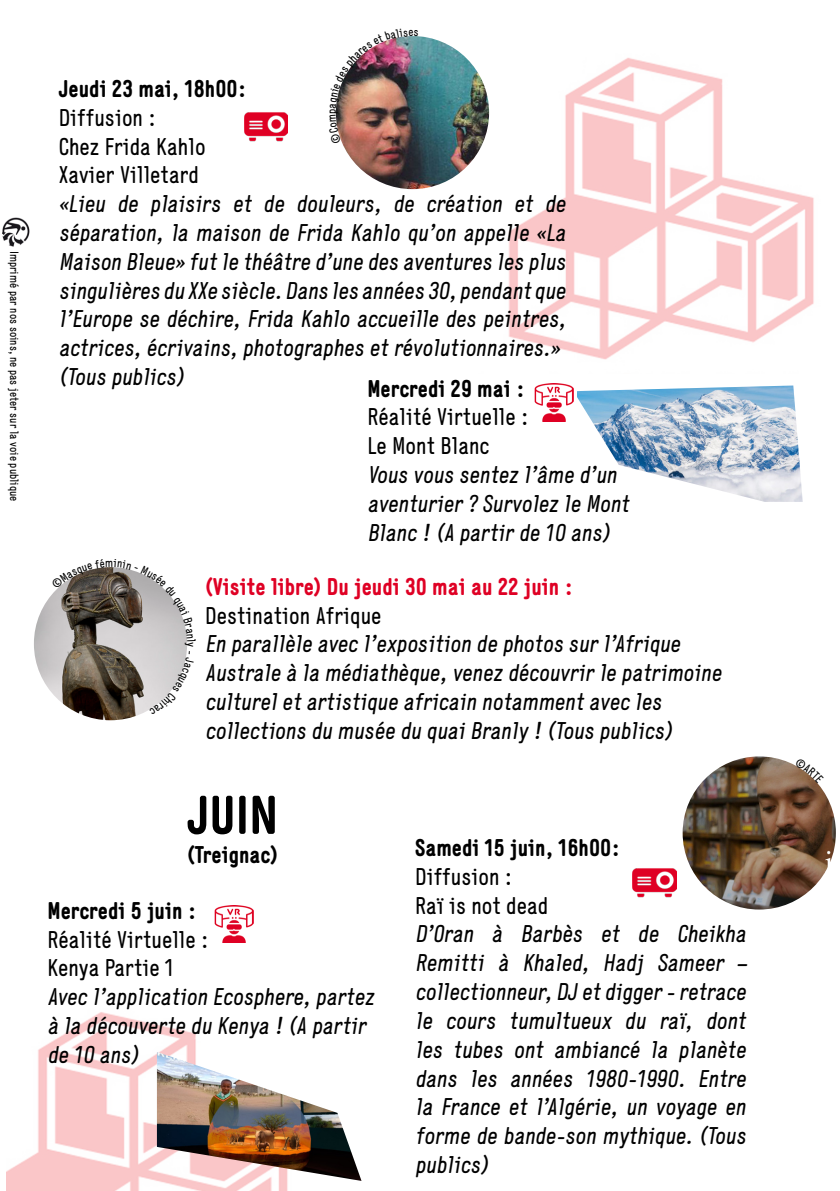
<style>
.page{position:relative;width:840px;height:1191px;background:#fff}
.page>*{position:absolute;margin:0;border:0;box-sizing:border-box;transform-origin:0 0}
.t1{font:700 54px "Generika";color:#000}
.t2{font:italic 24px/28.8px "Generika";color:#000}
.t3{font:24px "Generika";color:#000}
.t4{font:700 24px "Generika";color:#000}
.t5{font:700 24px "Generika";color:#df0024}
.t6{font:12px "Generika";color:#000}
</style>
<div class="page">
<img style="left:6px;top:1012px;width:282px;height:179px">
<img style="left:478px;top:57px;width:336px;height:303px">
<img style="left:157px;top:1052px;width:204px;height:128px">
<img style="left:244px;top:112px;width:43px;height:30px">
<img style="left:335px;top:36px;width:154px;height:153px;border-radius:77px">
<img style="left:632px;top:868px;width:44px;height:30px">
<img style="left:682px;top:756px;width:153px;height:153px;border-radius:77px">
<img style="left:34px;top:567px;width:153px;height:153px;border-radius:77px">
<img style="left:215px;top:905px;width:38px;height:38px">
<img style="left:577px;top:385px;width:225px;height:117px">
<img style="left:534px;top:383px;width:38px;height:38px">
<img style="left:3px;top:217px;width:27px;height:30px">
<img style="left:335px;top:36px;width:83px;height:108px">
<svg style="left:794px;top:765px;width:23px;height:18px"></svg>
<svg style="left:51px;top:567px;width:136px;height:148px"></svg>
<p class="t6" style="left:21px;top:251px;width:252px;rotate:90deg">Imprimé par nos soins, ne pas jeter sur la voie publique</p>
<p class="t4" style="left:59px;top:74px;width:189px">Jeudi 23 mai, 18h00:</p>
<p class="t3" style="left:59px;top:103px;width:98px">Diffusion :</p>
<p class="t3" style="left:59px;top:132px;width:148px">Chez Frida Kahlo</p>
<p class="t3" style="left:59px;top:161px;width:141px">Xavier Villetard</p>
<p class="t2" style="left:59px;top:189px;width:508px;text-align:justify">«Lieu de plaisirs et de douleurs, de création et de séparation, la maison de Frida Kahlo qu’on appelle «La Maison Bleue» fut le théâtre d’une des aventures les plus singulières du XXe siècle. Dans les années 30, pendant que l’Europe se déchire, Frida Kahlo accueille des peintres, actrices, écrivains, photographes et révolutionnaires.»</p>
<p class="t2" style="left:59px;top:362px;width:127px">(Tous publics)</p>
<p class="t4" style="left:367px;top:374px;width:159px">Mercredi 29 mai :</p>
<p class="t3" style="left:367px;top:403px;width:162px">Réalité Virtuelle :</p>
<p class="t3" style="left:367px;top:432px;width:124px">Le Mont Blanc</p>
<p class="t2" style="left:367px;top:460px;width:263px">Vous vous sentez l’âme d’un aventurier ? Survolez le Mont<br>Blanc ! (A partir de 10 ans)</p>
<p class="t5" style="left:205px;top:572px;width:369px">(Visite libre) Du jeudi 30 mai au 22 juin :</p>
<p class="t3" style="left:205px;top:601px;width:178px">Destination Afrique</p>
<p class="t2" style="left:205px;top:629px;width:517px">En parallèle avec l’exposition de photos sur l’Afrique Australe à la médiathèque, venez découvrir le patrimoine culturel et artistique africain notamment avec les collections du musée du quai Branly ! (Tous publics)</p>
<p class="t1" style="left:187px;top:783px;width:92px">JUIN</p>
<p class="t4" style="left:187px;top:840px;width:92px">(Treignac)</p>
<p class="t4" style="left:47px;top:896px;width:151px">Mercredi 5 juin :</p>
<p class="t3" style="left:47px;top:925px;width:162px">Réalité Virtuelle :</p>
<p class="t3" style="left:47px;top:954px;width:128px">Kenya Partie 1</p>
<p class="t2" style="left:47px;top:982px;width:328px">Avec l’application Ecosphere, partez à la découverte du Kenya ! (A partir de 10 ans)</p>
<p class="t4" style="left:415px;top:833px;width:206px">Samedi 15 juin, 16h00:</p>
<p class="t3" style="left:415px;top:862px;width:98px">Diffusion :</p>
<p class="t3" style="left:415px;top:891px;width:134px">Raï is not dead</p>
<p class="t2" style="left:415px;top:919px;width:332px;text-align:justify">D’Oran à Barbès et de Cheikha Remitti à Khaled, Hadj Sameer – collectionneur, DJ et digger - retrace le cours tumultueux du raï, dont les tubes ont ambiancé la planète dans les années 1980-1990. Entre la France et l’Algérie, un voyage en forme de bande-son mythique. (Tous publics)</p>
</div>
